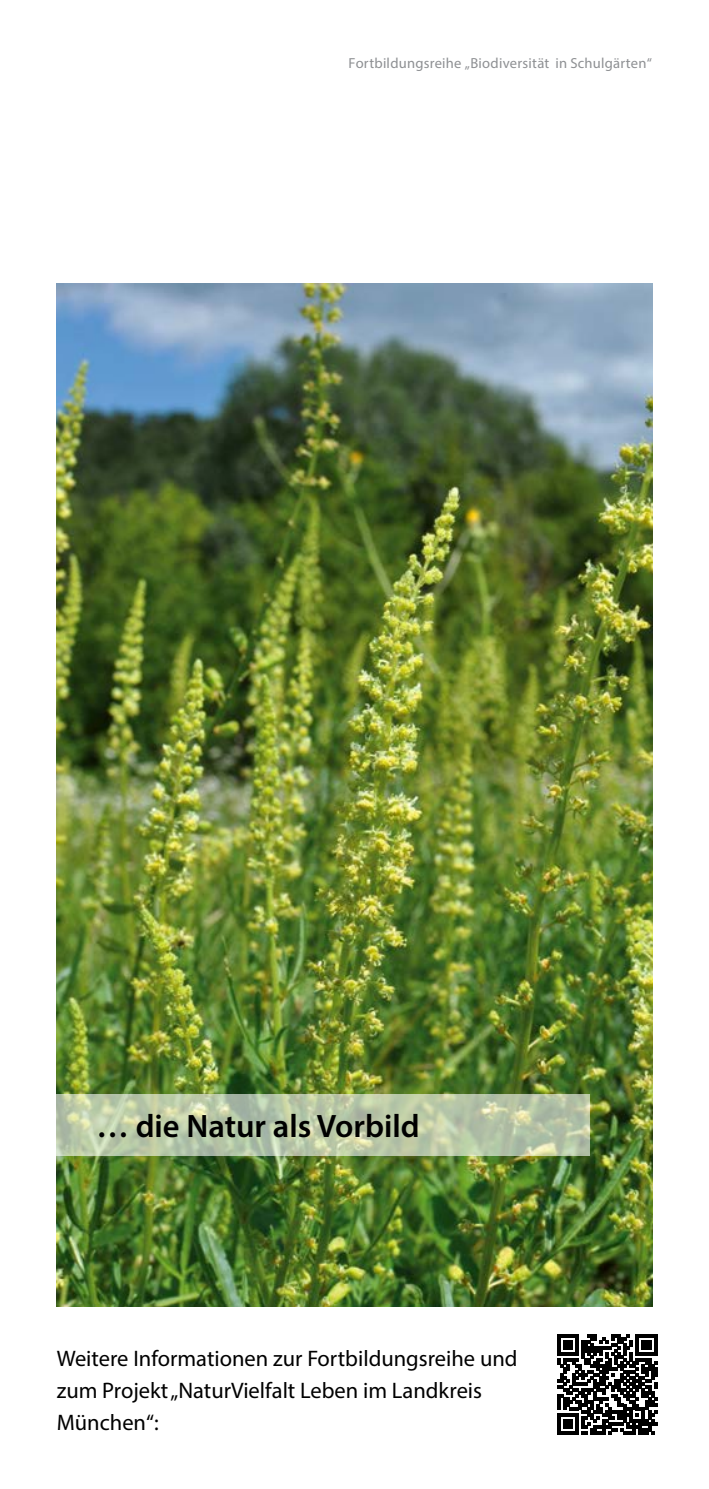
<style>
.page{position:relative;width:709px;height:1489px;background:#fff}
.page>*{position:absolute;margin:0;border:0;box-sizing:border-box;transform-origin:0 0}
.t1{font:600 32.5px "Myriad Pro";color:#000}
.t2{font:22.5px/32px "Myriad Pro";color:#000}
.t3{font:14.5px "Myriad Pro";letter-spacing:.015em;color:#8e9093}
</style>
<div class="page">
<svg style="left:557px;top:1334px;width:100px;height:100px"></svg>
<img style="left:57px;top:283px;width:595px;height:1022px">
<svg style="left:56px;top:1093px;width:534px;height:62px;background:#b9c7a6"></svg>
<p class="t3" style="left:348px;top:54px;width:305px">Fortbildungsreihe „Biodiversität in Schulgärten“</p>
<h1 class="t1" style="left:96px;top:1104px;width:325px">… die Natur als Vorbild</h1>
<p class="t2" style="left:57px;top:1342px;width:462px">Weitere Informationen zur Fortbildungsreihe und zum Projekt „NaturVielfalt Leben im Landkreis<br>München“:</p>
</div>
